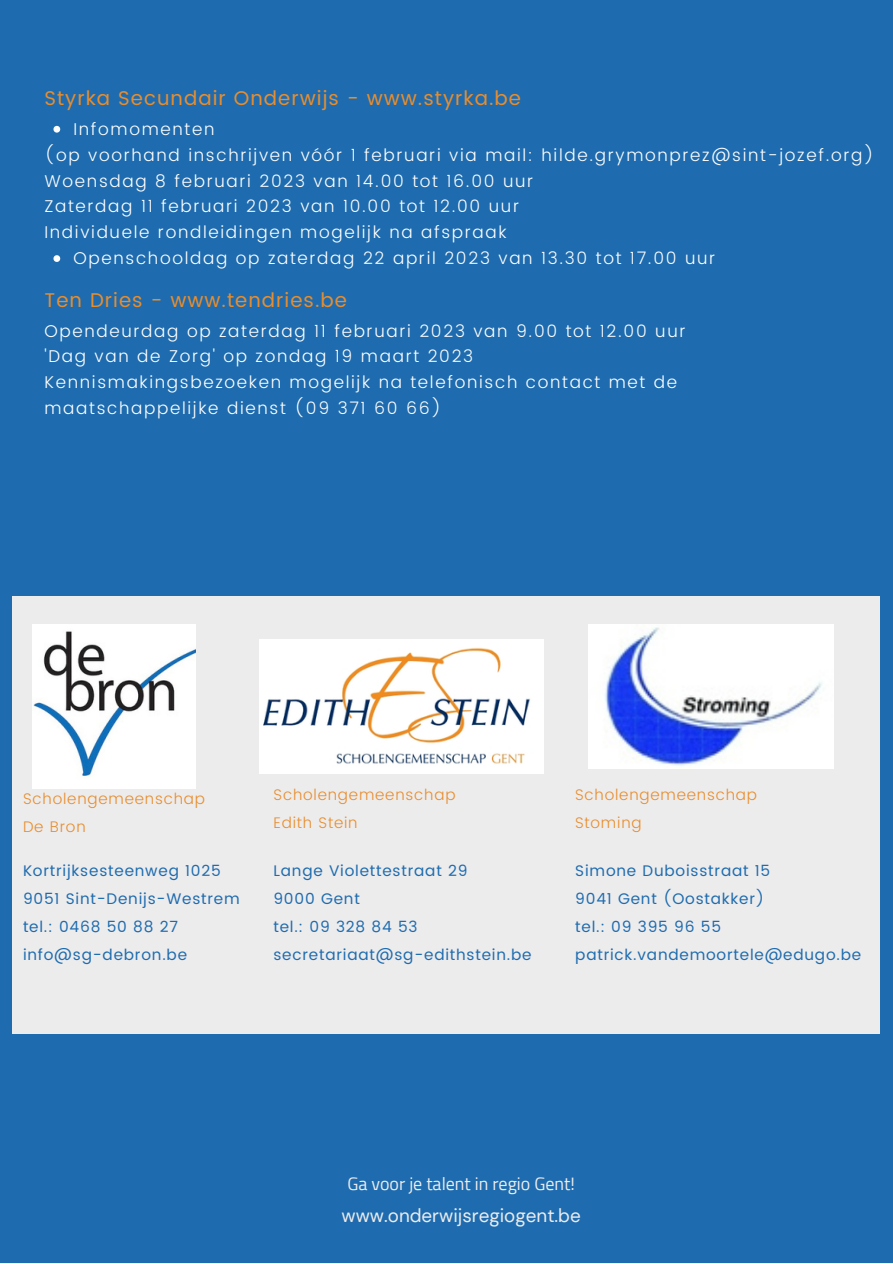
<style>
.page{position:relative;width:893px;height:1264px;background:#fff}
.page>*{position:absolute;margin:0;border:0;box-sizing:border-box;transform-origin:0 0}
.t1{font:19.8px "Poppins";letter-spacing:.055em;color:#e88d2d}
.t2{font:18.9px "DM Sans";color:#edeced}
.t3{font:300 18px "Sunflower";color:#edeced}
.t4{font:300 17.1px/25.8px "Poppins";letter-spacing:.1em;color:#fff}
.t5{font:15.3px/28px "Poppins";letter-spacing:.05em;color:#1e6caf}
.t6{font:300 15.3px/28px "Poppins";letter-spacing:.05em;color:#e88d2d}
</style>
<div class="page">
<div style="left:0;top:0;width:892px;height:1262px;background:#1e6caf"></div>
<svg style="left:53px;top:126px;width:7px;height:7px"></svg>
<svg style="left:53px;top:255px;width:7px;height:7px"></svg>
<div style="left:13px;top:596px;width:866px;height:437px;background:#edeced"></div>
<img style="left:33px;top:625px;width:163px;height:163px">
<img style="left:259px;top:640px;width:284px;height:133px">
<img style="left:588px;top:625px;width:245px;height:144px">
<p class="t1" style="left:44px;top:87px;width:478px">Styrka Secundair Onderwijs - www.styrka.be</p>
<p class="t4" style="left:73px;top:116px;width:142px">Infomomenten</p>
<p class="t4" style="left:44px;top:142px;width:831px">(op voorhand inschrijven vóór 1 februari via mail: hilde.grymonprez@sint-jozef.org)<br>Woensdag 8 februari 2023 van 14.00 tot 16.00 uur<br>Zaterdag 11 februari 2023 van 10.00 tot 12.00 uur<br>Individuele rondleidingen mogelijk na afspraak</p>
<p class="t4" style="left:73px;top:245px;width:643px">Openschooldag op zaterdag 22 april 2023 van 13.30 tot 17.00 uur</p>
<p class="t1" style="left:44px;top:288px;width:304px">Ten Dries - www.tendries.be</p>
<p class="t4" style="left:44px;top:318px;width:642px">Opendeurdag op zaterdag 11 februari 2023 van 9.00 tot 12.00 uur 'Dag van de Zorg' op zondag 19 maart 2023<br>Kennismakingsbezoeken mogelijk na telefonisch contact met de maatschappelijke dienst (09 371 60 66)</p>
<p class="t6" style="left:23px;top:784px;width:183px">Scholengemeenschap<br>De Bron</p>
<p class="t6" style="left:273px;top:781px;width:183px">Scholengemeenschap<br>Edith Stein</p>
<p class="t6" style="left:575px;top:781px;width:183px">Scholengemeenschap<br>Stoming</p>
<p class="t5" style="left:23px;top:856px;width:218px">Kortrijksesteenweg 1025<br>9051 Sint-Denijs-Westrem tel.: 0468 50 88 27 info@sg-debron.be</p>
<p class="t5" style="left:273px;top:856px;width:259px">Lange Violettestraat 29<br>9000 Gent<br>tel.: 09 328 84 53 secretariaat@sg-edithstein.be</p>
<p class="t5" style="left:575px;top:856px;width:287px">Simone Duboisstraat 15<br>9041 Gent (Oostakker)<br>tel.: 09 395 96 55 patrick.vandemoortele@edugo.be</p>
<p class="t3" style="left:347px;top:1176px;width:229px">Ga voor je talent in regio Gent!</p>
<p class="t2" style="left:341px;top:1202px;width:241px">www.onderwijsregiogent.be</p>
</div>
